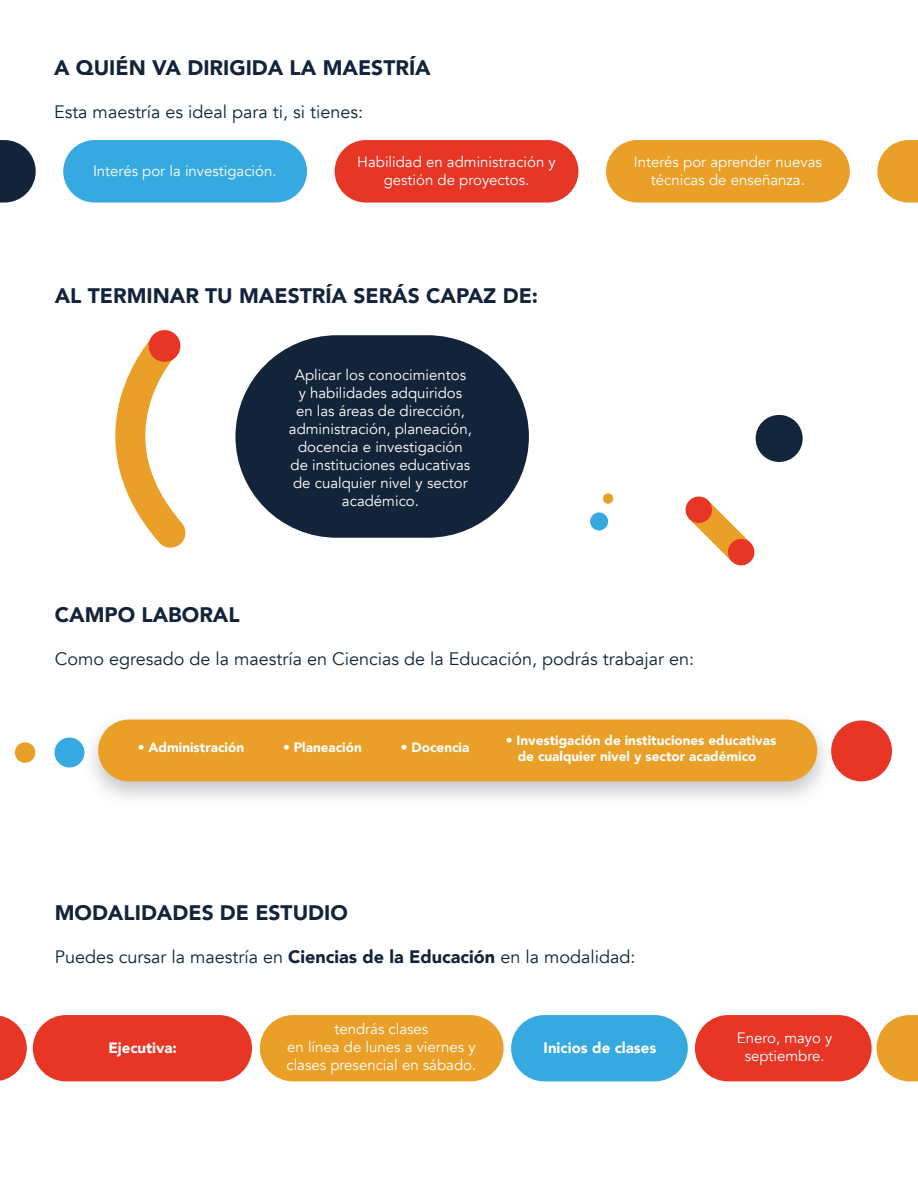
<style>
.page{position:relative;width:918px;height:1188px;background:#fff}
.page>*{position:absolute;margin:0;border:0;box-sizing:border-box;transform-origin:0 0}
.t1{font:900 21px "Avenir";color:#13243a}
.t2{font:18px "Avenir";color:#13243a}
.t3{font:15px/18px "Avenir";color:#fff;text-align:center}
.t4{font:900 15px "Avenir";color:#fff}
.t5{font:900 13.5px/16.2px "Avenir";color:#fff;text-align:center}
.s1{font-weight:900}
</style>
<div class="page">
<svg style="left:0;top:140px;width:36px;height:63px"></svg>
<div style="left:63px;top:140px;width:244px;height:63px;background:#36a9e1;border-radius:31px"></div>
<div style="left:335px;top:140px;width:243px;height:63px;background:#e63625;border-radius:31px"></div>
<div style="left:606px;top:140px;width:244px;height:63px;background:#eaa028;border-radius:31px"></div>
<svg style="left:877px;top:140px;width:41px;height:63px"></svg>
<div style="left:756px;top:415px;width:47px;height:47px;background:#13253b;border-radius:50%"></div>
<div style="left:590px;top:512px;width:18px;height:18px;background:#36a9e1;border-radius:50%"></div>
<div style="left:603px;top:493px;width:10px;height:11px;background:#eaa028;border-radius:50%"></div>
<svg style="left:115px;top:330px;width:71px;height:218px"></svg>
<svg style="left:685px;top:496px;width:70px;height:70px"></svg>
<div style="left:235px;top:335px;width:294px;height:203px;background:#13243a;border-radius:101px"></div>
<img style="left:75px;top:719px;width:763px;height:79px">
<div style="left:98px;top:720px;width:719px;height:61px;background:#eaa028;border-radius:31px"></div>
<div style="left:831px;top:720px;width:61px;height:61px;background:#e73625;border-radius:50%"></div>
<div style="left:54px;top:738px;width:30px;height:30px;background:#36a9e1;border-radius:50%"></div>
<div style="left:15px;top:742px;width:20px;height:21px;background:#eaa028;border-radius:50%"></div>
<svg style="left:876px;top:1015px;width:42px;height:66px"></svg>
<svg style="left:0;top:1015px;width:27px;height:66px"></svg>
<div style="left:33px;top:1015px;width:219px;height:66px;background:#e73625;border-radius:33px"></div>
<div style="left:695px;top:1015px;width:177px;height:66px;background:#e73625;border-radius:33px"></div>
<div style="left:511px;top:1015px;width:177px;height:66px;background:#36a9e1;border-radius:33px"></div>
<div style="left:260px;top:1015px;width:244px;height:66px;background:#eaa028;border-radius:33px"></div>
<h1 class="t1" style="left:54px;top:50px;width:378px">A QUIÉN VA DIRIGIDA LA MAESTRÍA</h1>
<p class="t2" style="left:54px;top:101px;width:311px">Esta maestría es ideal para ti, si tienes:</p>
<p class="t3" style="left:93px;top:162px;width:185px">Interés por la investigación.</p>
<p class="t3" style="left:357px;top:153px;width:200px">Habilidad en administración y gestión de proyectos.</p>
<p class="t3" style="left:634px;top:153px;width:189px">Interés por aprender nuevas técnicas de enseñanza.</p>
<h1 class="t1" style="left:55px;top:278px;width:485px">AL TERMINAR TU MAESTRÍA SERÁS CAPAZ DE:</h1>
<p class="t3" style="left:289px;top:366px;width:185px">Aplicar los conocimientos<br>y habilidades adquiridos en las áreas de dirección, administración, planeación, docencia e investigación de instituciones educativas de cualquier nivel y sector académico.</p>
<h1 class="t1" style="left:55px;top:597px;width:187px">CAMPO LABORAL</h1>
<p class="t2" style="left:55px;top:648px;width:641px">Como egresado de la maestría en Ciencias de la Educación, podrás trabajar en:</p>
<p class="t5" style="left:138px;top:739px;width:108px">• Administración</p>
<p class="t5" style="left:283px;top:739px;width:80px">• Planeación</p>
<p class="t5" style="left:401px;top:739px;width:70px">• Docencia</p>
<p class="t5" style="left:506px;top:731px;width:272px">• Investigación de instituciones educativas de cualquier nivel y sector académico</p>
<h1 class="t1" style="left:55px;top:894px;width:295px">MODALIDADES DE ESTUDIO</h1>
<p class="t2" style="left:55px;top:946px;width:582px">Puedes cursar la maestría en <span class="s1">Ciencias de la Educación</span> en la modalidad:</p>
<p class="t4" style="left:108px;top:1035px;width:70px">Ejecutiva:</p>
<p class="t3" style="left:286px;top:1020px;width:191px">tendrás clases<br>en línea de lunes a viernes y clases presencial en sábado.</p>
<p class="t4" style="left:544px;top:1035px;width:114px">Inicios de clases</p>
<p class="t3" style="left:737px;top:1029px;width:97px">Enero, mayo y septiembre.</p>
</div>
